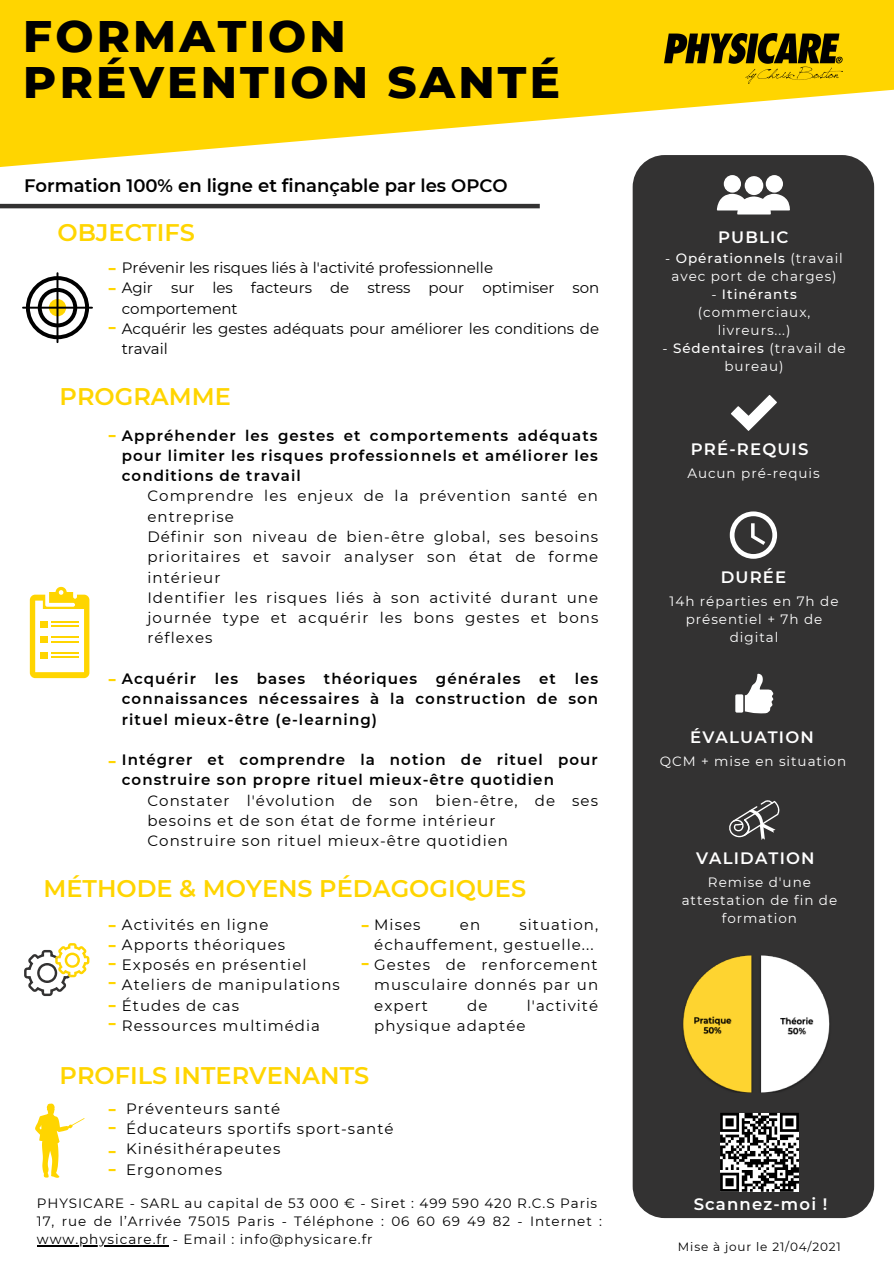
<style>
.page{position:relative;width:894px;height:1264px;background:#fff}
.page>*{position:absolute;margin:0;border:0;box-sizing:border-box;transform-origin:0 0}
.t1{font:800 45px/46.2px "Montserrat";letter-spacing:.07em;color:#000}
.t2{font:500 25.5px "Montserrat";color:#ffd500}
.t3{font:600 24px "Montserrat";color:#ffd500}
.t4{font:600 18px "Montserrat";color:#000}
.t5{font:600 16.5px "Montserrat";letter-spacing:.07em;color:#fff}
.t6{font:15px/20.2px "Montserrat";letter-spacing:.07em;color:#000}
.t7{font:600 15px/20.2px "Montserrat";letter-spacing:.07em;color:#000;text-align:justify}
.t8{font:15px/20.2px "Montserrat";color:#000}
.t9{font:13.5px/18px "Montserrat";letter-spacing:.07em;color:#fff;text-align:center}
.t10{font:13.5px/18px "Montserrat";letter-spacing:.07em;color:#000}
.t11{font:12px "Montserrat";letter-spacing:.07em;color:#000}
.s1{font-weight:500}
</style>
<div class="page">
<svg style="left:0;top:0;width:893px;height:171px;fill:#ffd500"></svg>
<svg style="left:491px;top:203px;width:13px;height:6px"></svg>
<img style="left:664px;top:33px;width:178px;height:51px">
<div style="left:632px;top:155px;width:241px;height:1062px;background:#333232;border-radius:32px"></div>
<svg style="left:716px;top:175px;width:73px;height:39px"></svg>
<svg style="left:729px;top:511px;width:47px;height:48px"></svg>
<svg style="left:731px;top:395px;width:45px;height:36px"></svg>
<svg style="left:744px;top:673px;width:29px;height:41px"></svg>
<div style="left:735px;top:694px;width:8px;height:18px;background:#fff;border-radius:2px"></div>
<img style="left:682px;top:955px;width:148px;height:137px">
<svg style="left:729px;top:800px;width:50px;height:40px"></svg>
<svg style="left:720px;top:1113px;width:78px;height:78px;background:#7a7a7a"></svg>
<hr style="left:37px;top:1245px;width:131px;height:1px;background:#000">
<div style="left:26px;top:276px;width:63px;height:63px;border:4px solid #000;border-radius:50%"></div>
<div style="left:38px;top:288px;width:39px;height:39px;border:4px solid #000;border-radius:50%"></div>
<svg style="left:49px;top:299px;width:17px;height:17px"></svg>
<hr style="left:56px;top:273px;width:2px;height:69px;background:#000">
<hr style="left:23px;top:307px;width:69px;height:2px;background:#000">
<div style="left:30px;top:594px;width:59px;height:84px;background:#ffd500;border-radius:5px"></div>
<svg style="left:35px;top:587px;width:49px;height:85px"></svg>
<hr style="left:51px;top:656px;width:27px;height:2px;background:#ffd500">
<svg style="left:24px;top:943px;width:65px;height:53px"></svg>
<svg style="left:35px;top:1103px;width:49px;height:74px"></svg>
<hr style="left:0;top:204px;width:539px;height:4px;background:#333232">
<p class="t1" style="left:23px;top:13px;width:538px">FORMATION<br>PRÉVENTION SANTÉ</p>
<p class="t4" style="left:24px;top:174px;width:485px">Formation 100% en ligne et finançable par les OPCO</p>
<p class="t3" style="left:57px;top:218px;width:139px">OBJECTIFS</p>
<p class="t8" style="left:122px;top:257px;width:372px">Prévenir les risques liés à l'activité professionnelle</p>
<p class="t8" style="left:122px;top:278px;width:479px">Agir sur les facteurs de stress pour optimiser son comportement</p>
<p class="t8" style="left:122px;top:318px;width:478px">Acquérir les gestes adéquats pour améliorer les conditions de travail</p>
<p class="t2" style="left:117px;top:286px;width:11px;rotate:-180deg">-</p>
<p class="t2" style="left:117px;top:306px;width:11px;rotate:-180deg">-</p>
<p class="t2" style="left:117px;top:346px;width:11px;rotate:-180deg">-</p>
<p class="t3" style="left:60px;top:381px;width:173px">PROGRAMME</p>
<p class="t7" style="left:122px;top:425px;width:477px">Appréhender les gestes et comportements adéquats pour limiter les risques professionnels et améliorer les conditions de travail</p>
<p class="t6" style="left:147px;top:486px;width:452px">Comprendre les enjeux de la prévention santé en entreprise</p>
<p class="t6" style="left:147px;top:526px;width:452px;text-align:justify">Définir son niveau de bien-être global, ses besoins prioritaires et savoir analyser son état de forme intérieur</p>
<p class="t6" style="left:147px;top:587px;width:452px;text-align:justify">Identifier les risques liés à son activité durant une journée type et acquérir les bons gestes et bons réflexes</p>
<p class="t7" style="left:122px;top:668px;width:478px">Acquérir les bases théoriques générales et les connaissances nécessaires à la construction de son rituel mieux-être (e-learning)</p>
<p class="t7" style="left:122px;top:749px;width:477px">Intégrer et comprendre la notion de rituel pour construire son propre rituel mieux-être quotidien</p>
<p class="t6" style="left:147px;top:790px;width:452px">Constater l'évolution de son bien-être, de ses besoins et de son état de forme intérieur</p>
<p class="t6" style="left:147px;top:830px;width:362px">Construire son rituel mieux-être quotidien</p>
<p class="t2" style="left:117px;top:454px;width:11px;rotate:-180deg">-</p>
<p class="t2" style="left:117px;top:698px;width:11px;rotate:-180deg">-</p>
<p class="t2" style="left:117px;top:780px;width:11px;rotate:-180deg">-</p>
<p class="t3" style="left:43px;top:873px;width:484px">MÉTHODE &amp; MOYENS PÉDAGOGIQUES</p>
<p class="t6" style="left:122px;top:914px;width:148px">Activités en ligne</p>
<p class="t6" style="left:122px;top:934px;width:165px">Apports théoriques</p>
<p class="t6" style="left:122px;top:954px;width:186px">Exposés en présentiel</p>
<p class="t6" style="left:122px;top:974px;width:219px">Ateliers de manipulations</p>
<p class="t6" style="left:122px;top:995px;width:119px">Études de cas</p>
<p class="t6" style="left:122px;top:1015px;width:200px">Ressources multimédia</p>
<p class="t2" style="left:117px;top:944px;width:11px;rotate:-180deg">-</p>
<p class="t2" style="left:117px;top:963px;width:11px;rotate:-180deg">-</p>
<p class="t2" style="left:117px;top:981px;width:11px;rotate:-180deg">-</p>
<p class="t2" style="left:117px;top:1000px;width:11px;rotate:-180deg">-</p>
<p class="t2" style="left:117px;top:1024px;width:11px;rotate:-180deg">-</p>
<p class="t2" style="left:117px;top:1041px;width:11px;rotate:-180deg">-</p>
<p class="t6" style="left:374px;top:914px;width:225px;text-indent:145px">situation, échauffement, gestuelle...</p>
<p class="t6" style="left:374px;top:954px;width:225px;text-align:justify">Gestes de renforcement musculaire donnés par un expert</p>
<p class="t6" style="left:374px;top:914px;width:48px">Mises</p>
<p class="t6" style="left:459px;top:914px;width:22px">en</p>
<p class="t2" style="left:370px;top:944px;width:11px;rotate:-180deg">-</p>
<p class="t2" style="left:370px;top:981px;width:11px;rotate:-180deg">-</p>
<p class="t6" style="left:467px;top:995px;width:22px">de</p>
<p class="t6" style="left:526px;top:995px;width:73px">l'activité</p>
<p class="t6" style="left:374px;top:1015px;width:153px">physique adaptée</p>
<p class="t3" style="left:60px;top:1060px;width:311px">PROFILS INTERVENANTS</p>
<p class="t2" style="left:117px;top:1127px;width:11px;rotate:-180deg">-</p>
<p class="t2" style="left:117px;top:1145px;width:11px;rotate:-180deg">-</p>
<p class="t2" style="left:117px;top:1169px;width:11px;rotate:-180deg">-</p>
<p class="t2" style="left:117px;top:1187px;width:11px;rotate:-180deg">-</p>
<p class="t6" style="left:126px;top:1098px;width:156px">Préventeurs santé</p>
<p class="t6" style="left:126px;top:1118px;width:269px">Éducateurs sportifs sport-santé</p>
<p class="t6" style="left:126px;top:1138px;width:156px">Kinésithérapeutes</p>
<p class="t6" style="left:126px;top:1158px;width:98px">Ergonomes</p>
<p class="t10" style="left:37px;top:1194px;width:561px">PHYSICARE - SARL au capital de 53 000 € - Siret : 499 590 420 R.C.S Paris</p>
<p class="t10" style="left:37px;top:1212px;width:566px">17, rue de l’Arrivée 75015 Paris - Téléphone : 06 60 69 49 82 - Internet : www.physicare.fr - Email : info@physicare.fr</p>
<p class="t5" style="left:717px;top:227px;width:72px">PUBLIC</p>
<p class="t9" style="left:665px;top:249px;width:179px">- <span class="s1">Opérationnels</span> (travail avec port de charges)</p>
<p class="t9" style="left:697px;top:285px;width:114px">- <span class="s1">Itinérants </span>(commerciaux, livreurs...)</p>
<p class="t9" style="left:662px;top:339px;width:185px">- <span class="s1">Sédentaires</span> (travail de bureau)</p>
<p class="t5" style="left:690px;top:439px;width:119px">PRÉ-REQUIS</p>
<p class="t9" style="left:687px;top:464px;width:134px">Aucun pré-requis</p>
<p class="t5" style="left:720px;top:567px;width:67px">DURÉE</p>
<p class="t9" style="left:669px;top:592px;width:170px">14h réparties en 7h de présentiel + 7h de digital</p>
<p class="t5" style="left:690px;top:727px;width:125px">ÉVALUATION</p>
<p class="t9" style="left:659px;top:751px;width:188px">QCM + mise en situation</p>
<p class="t5" style="left:695px;top:848px;width:120px">VALIDATION</p>
<p class="t9" style="left:681px;top:873px;width:157px">Remise d'une attestation de fin de formation</p>
<p class="t5" style="left:693px;top:1194px;width:135px">Scannez-moi !</p>
<p class="t11" style="left:677px;top:1239px;width:164px">Mise à jour le 21/04/2021</p>
</div>
